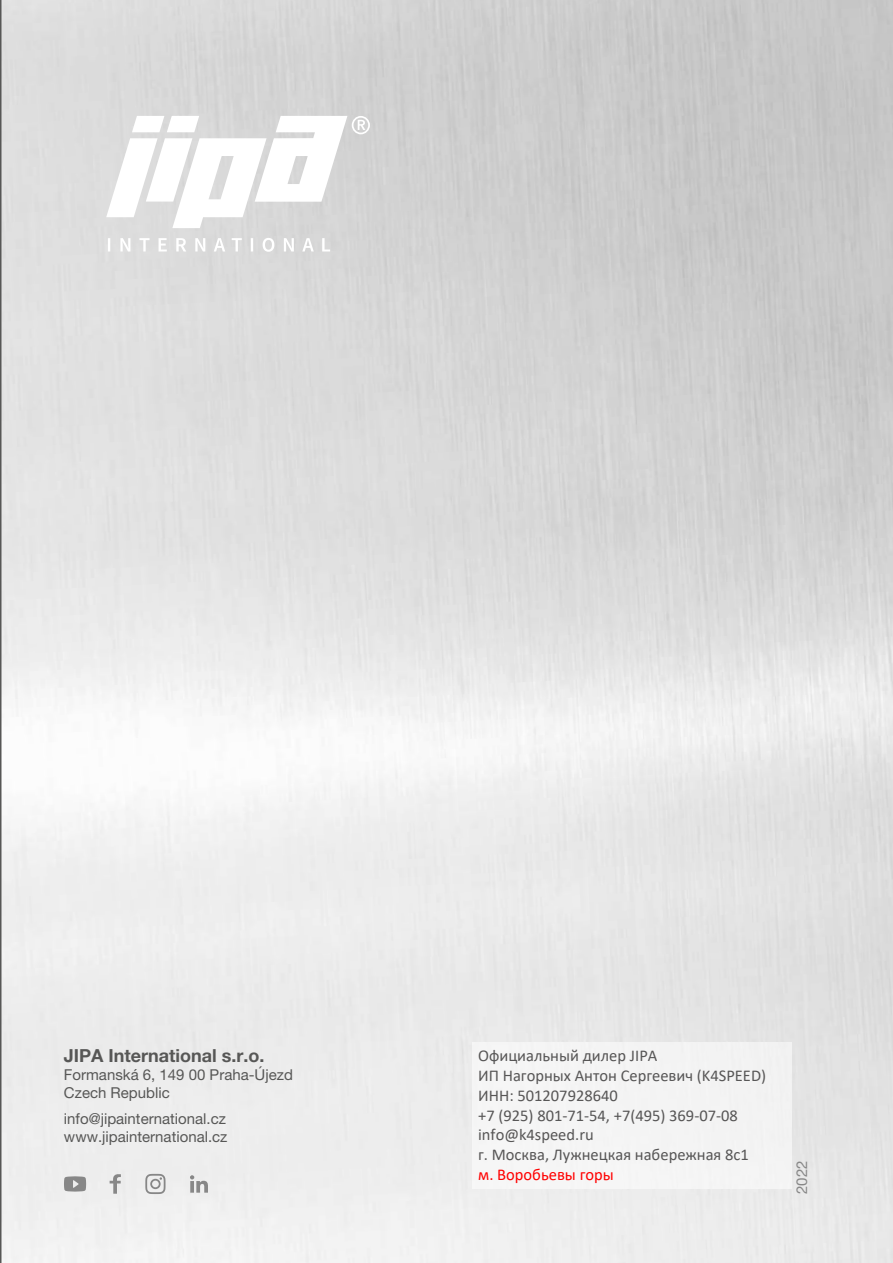
<style>
.page{position:relative;width:893px;height:1263px;background:#fff}
.page>*{position:absolute;margin:0;border:0;box-sizing:border-box;transform-origin:0 0}
.t1{font:700 18px "Helvetica Neue CE";color:#575756}
.t2{font:16.5px/19.8px "Calibri";color:#575656}
.t3{font:16.5px "Calibri";color:#f00}
.t4{font:15px "Helvetica Neue CE";color:#575756}
.t5{font:15px "Helvetica Neue CE";color:#878787}
</style>
<div class="page">
<div style="left:472px;top:1042px;width:319px;height:146px;background:#f4f4f4"></div>
<svg style="left:64px;top:1176px;width:22px;height:15px"></svg>
<svg style="left:145px;top:1174px;width:21px;height:20px"></svg>
<svg style="left:110px;top:1174px;width:11px;height:20px"></svg>
<svg style="left:190px;top:1175px;width:18px;height:18px"></svg>
<hr style="left:0;top:0;width:2px;height:1263px;background:#575756">
<svg style="left:106px;top:116px;width:264px;height:112px"></svg>
<svg style="left:108px;top:238px;width:222px;height:14px"></svg>
<p class="t1" style="left:64px;top:1044px;width:202px">JIPA International s.r.o.</p>
<p class="t4" style="left:64px;top:1065px;width:230px">Formanská 6, 149 00 Praha-Újezd</p>
<p class="t4" style="left:64px;top:1083px;width:107px">Czech Republic</p>
<p class="t4" style="left:64px;top:1110px;width:163px">info@jipainternational.cz</p>
<p class="t4" style="left:64px;top:1128px;width:165px">www.jipainternational.cz</p>
<p class="t2" style="left:478px;top:1045px;width:289px">Официальный дилер JIPA<br>ИП Нагорных Антон Сергеевич (K4SPEED)<br>ИНН: 501207928640<br>+7 (925) 801-71-54, +7(495) 369-07-08 info@k4speed.ru<br>г. Москва, Лужнецкая набережная 8с1</p>
<p class="t3" style="left:478px;top:1163px;width:137px">м. Воробьевы горы</p>
<p class="t5" style="left:793px;top:1194px;width:35px;rotate:-90deg">2022</p>
</div>
